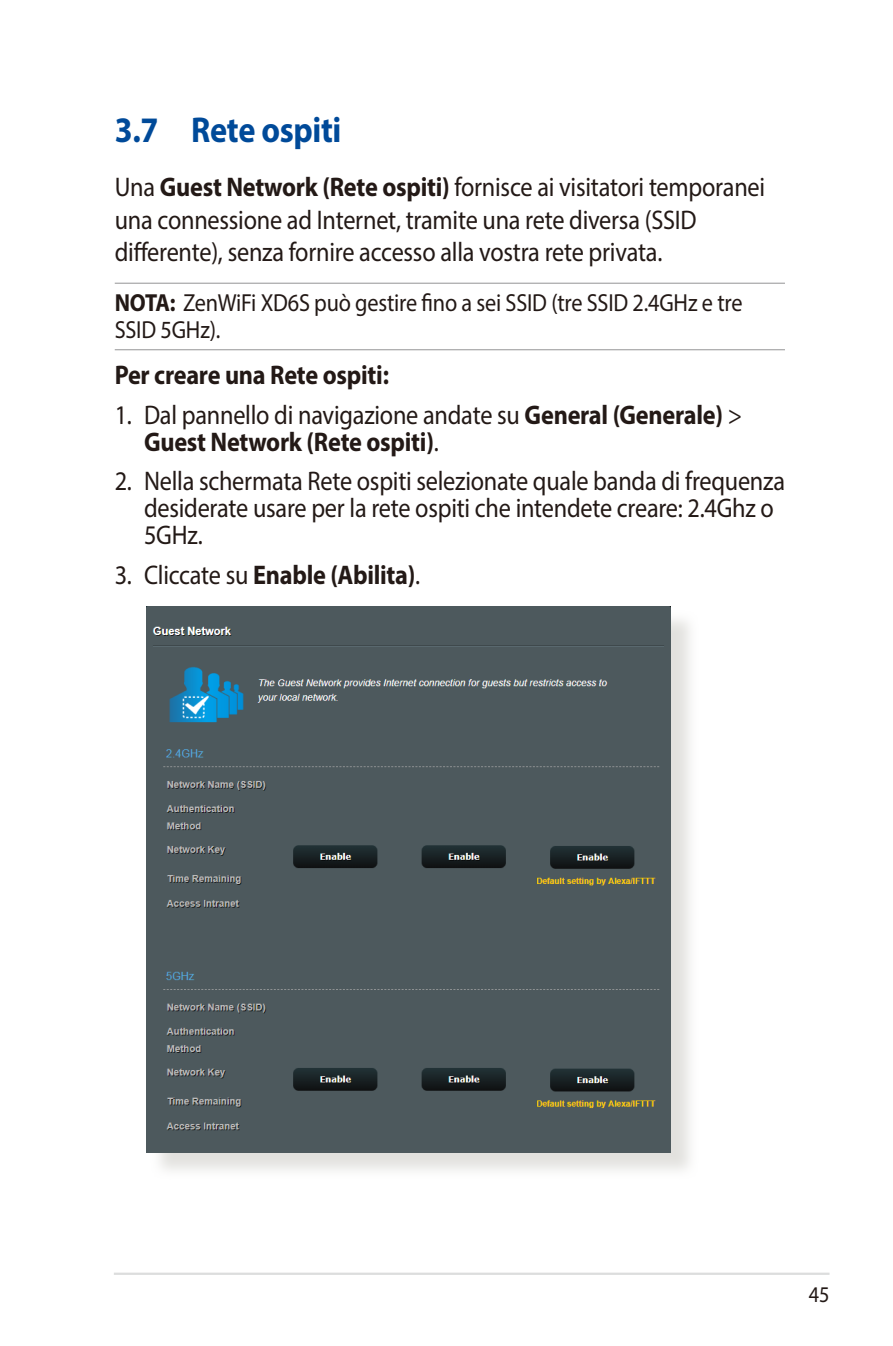
<style>
.page{position:relative;width:893px;height:1346px;background:#fff}
.page>*{position:absolute;margin:0;border:0;box-sizing:border-box;transform-origin:0 0}
.t1{font:700 36px "Myriad Pro";letter-spacing:-.01em;color:#004a99;scale:.9 1}
.t2{font:27px/32.4px "Myriad Pro";letter-spacing:-.01em;color:#231916;scale:.9 1}
.t3{font:700 27px/27px "Myriad Pro";letter-spacing:-.01em;color:#231916;scale:.9 1}
.t4{font:24.75px/27px "Myriad Pro";letter-spacing:-.01em;color:#231916;scale:.9 1}
.t5{font:22.5px "Myriad Pro";color:#231916;scale:.9 1}
.s1{font-weight:700}
.s2{font-weight:400}
</style>
<div class="page">
<hr style="left:114px;top:1272px;width:715px;height:3px;background:#dcdddd">
<hr style="left:115px;top:283px;width:670px;height:1px;background:#a0a0a1">
<hr style="left:115px;top:349px;width:670px;height:1px;background:#a0a0a1">
<div style="left:150px;top:610px;width:549px;height:570px;background:#d9d8d4;opacity:.75"></div>
<img style="left:147px;top:606px;width:524px;height:546px">
<h1 class="t1" style="left:115px;top:106px;width:253px">3.7 Rete ospiti</h1>
<p class="t2" style="left:115px;top:171px;width:724px">Una <span class="s1">Guest Network (Rete ospiti)</span> fornisce ai visitatori temporanei una connessione ad Internet, tramite una rete diversa (SSID differente), senza fornire accesso alla vostra rete privata.</p>
<p class="t4" style="left:115px;top:288px;width:699px"><span class="s1">NOTA:</span> ZenWiFi XD6S può gestire fino a sei SSID (tre SSID 2.4GHz e tre<br>SSID 5GHz).</p>
<p class="t3" style="left:115px;top:360px;width:306px">Per creare una Rete ospiti:</p>
<p class="t3" style="left:144px;top:400px;width:666px;text-indent:-29px"><span class="s2">1. Dal pannello di navigazione andate su</span> General (Generale) <span class="s2">&gt;<br></span>Guest Network (Rete ospiti)<span class="s2">.</span></p>
<p class="t2" style="left:144px;top:467px;width:714px;line-height:27px;text-indent:-29px">2. Nella schermata Rete ospiti selezionate quale banda di frequenza desiderate usare per la rete ospiti che intendete creare: 2.4Ghz o<br>5GHz.</p>
<p class="t3" style="left:115px;top:561px;width:341px"><span class="s2">3. Cliccate su</span> Enable (Abilita)<span class="s2">.</span></p>
<p class="t5" style="left:809px;top:1281px;width:24px">45</p>
</div>
